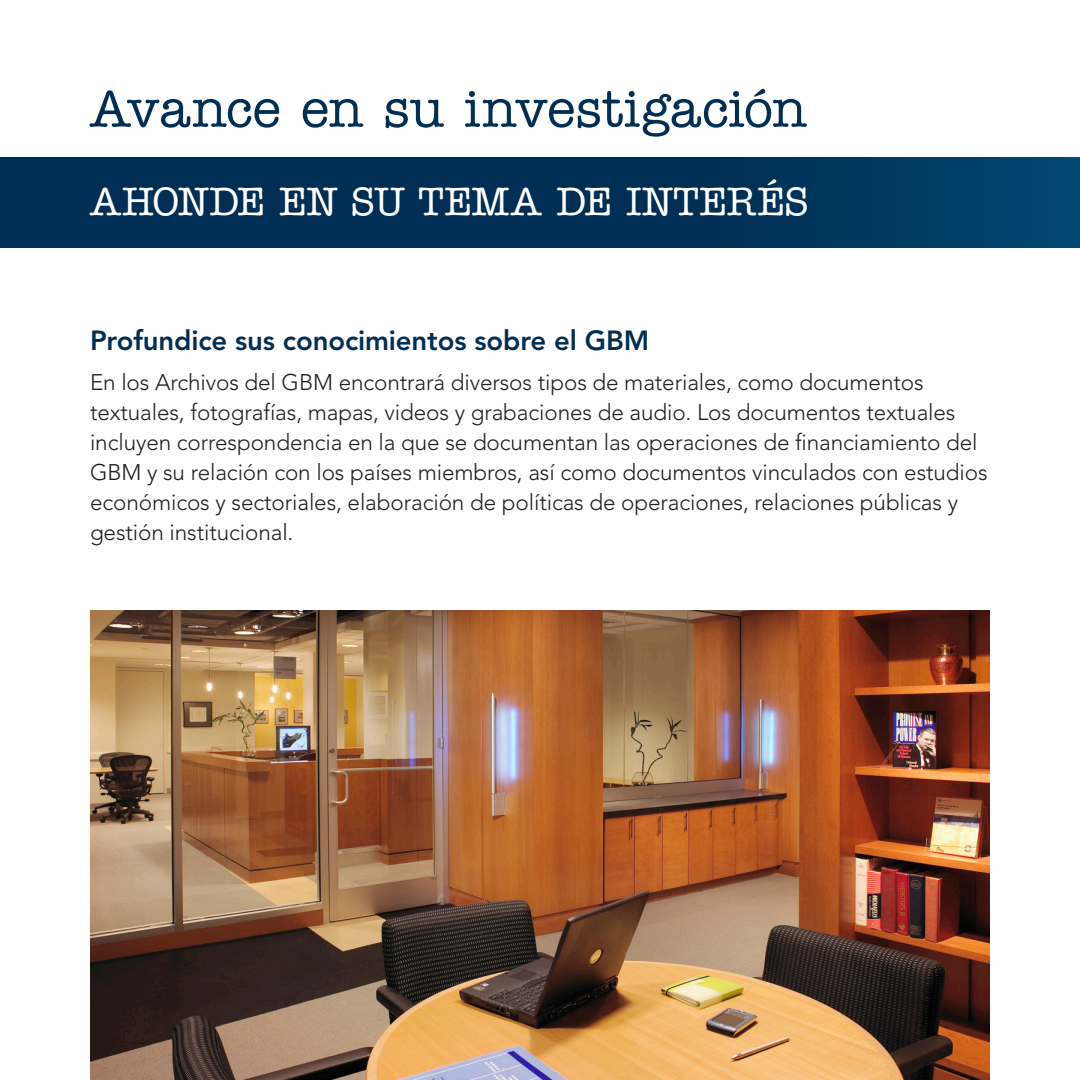
<style>
.page{position:relative;width:1080px;height:1080px;background:#fff}
.page>*{position:absolute;margin:0;border:0;box-sizing:border-box;transform-origin:0 0}
.t1{font:500 52.5px "American Typewriter Std";letter-spacing:-.005em;color:#002e54}
.h1_second_line{font:500 40px "American Typewriter Std";letter-spacing:.005em;color:#fff}
.t2{font:800 27.5px "Avenir LT Std";letter-spacing:-.005em;color:#002e54}
.t3{font:300 22.5px/30px "Avenir LT Std";letter-spacing:-.005em;color:#231f20}
</style>
<div class="page">
<div style="left:0;top:158px;width:1080px;height:90px;background:linear-gradient(to right,#00284d,#003d64)"></div>
<img style="left:90px;top:610px;width:900px;height:470px">
<p class="t1" style="left:90px;top:80px;width:718px">Avance en su investigación</p>
<p class="h1_second_line" style="left:90px;top:179px;width:720px">AHONDE EN SU TEMA DE INTERÉS</p>
<p class="t2" style="left:90px;top:324px;width:561px">Profundice sus conocimientos sobre el GBM</p>
<p class="t3" style="left:90px;top:367px;width:899px">En los Archivos del GBM encontrará diversos tipos de materiales, como documentos textuales, fotografías, mapas, videos y grabaciones de audio. Los documentos textuales incluyen correspondencia en la que se documentan las operaciones de financiamiento del GBM y su relación con los países miembros, así como documentos vinculados con estudios económicos y sectoriales, elaboración de políticas de operaciones, relaciones públicas y gestión institucional.</p>
</div>
